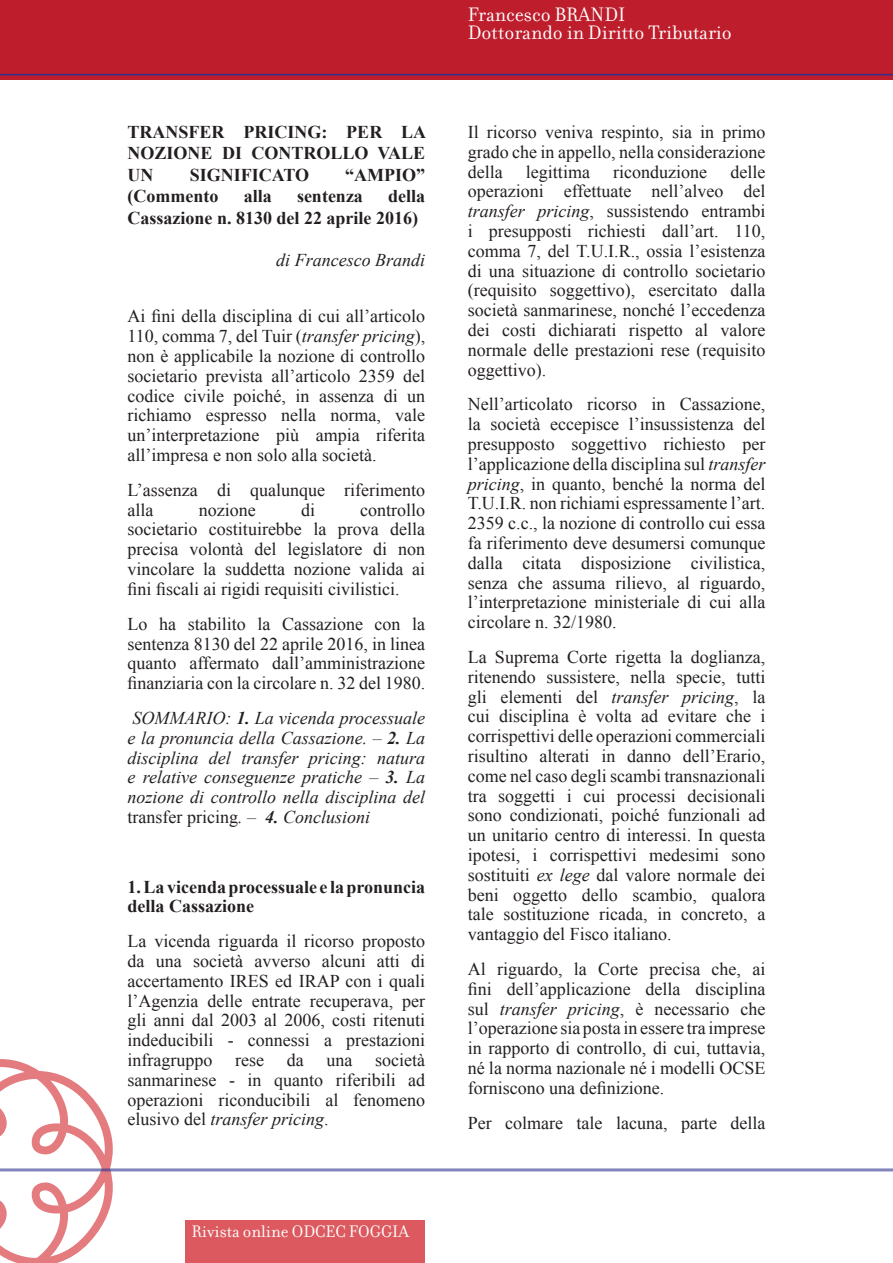
<style>
.page{position:relative;width:893px;height:1263px;background:#fff}
.page>*{position:absolute;margin:0;border:0;box-sizing:border-box;transform-origin:0 0}
.Default{font:21px "Filosofia";color:#fff}
.Normale{font:18px/19.8px "Times New Roman";color:#231f20;text-align:justify}
.Normale-2{font:italic 18px/19.8px "Times New Roman";color:#231f20;text-align:justify}
.Titolo_1{font:700 18px/21.6px "Times New Roman";color:#231f20;text-align:justify}
.Normale-3{font:700 18px/19.8px "Times New Roman";color:#231f20}
.t1{font:18px "Filosofia";color:#fff}
.s1{font-style:italic}
.s2{font-weight:700}
.s3{font-style:normal}
</style>
<div class="page">
<div style="left:0;top:0;width:893px;height:79px;background:#be1d2c"></div>
<hr style="left:0;top:74px;width:893px;height:1px;background:#2e3092">
<svg style="left:0;top:1059px;width:113px;height:204px"></svg>
<hr style="left:0;top:1168px;width:893px;height:3px;background:#2e328e">
<div style="left:185px;top:1220px;width:240px;height:43px;background:#dc5a5f"></div>
<p class="Titolo_1" style="left:128px;top:120px;width:300px">TRANSFER PRICING: PER LA NOZIONE DI CONTROLLO VALE UN</p>
<p class="Titolo_1" style="left:190px;top:164px;width:121px">SIGNIFICATO</p>
<p class="Titolo_1" style="left:345px;top:164px;width:81px">“AMPIO”</p>
<p class="Titolo_1" style="left:128px;top:185px;width:92px">(Commento</p>
<p class="Titolo_1" style="left:244px;top:185px;width:30px">alla</p>
<p class="Titolo_1" style="left:297px;top:185px;width:67px">sentenza</p>
<p class="Titolo_1" style="left:128px;top:185px;width:299px;text-indent:261px">della<br>Cassazione n. 8130 del 22 aprile 2016)</p>
<p class="Normale-2" style="left:276px;top:250px;width:150px">di Francesco Brandi</p>
<p class="Normale" style="left:128px;top:306px;width:299px">Ai fini della disciplina di cui all’articolo 110, comma 7, del Tuir (<span class="s1">transfer pricing</span>), non è applicabile la nozione di controllo societario prevista all’articolo 2359 del codice civile poiché, in assenza di un richiamo espresso nella norma, vale un’interpretazione più ampia riferita all’impresa e non solo alla società.</p>
<p class="Normale" style="left:128px;top:480px;width:299px">L’assenza di qualunque riferimento alla</p>
<p class="Normale" style="left:128px;top:499px;width:299px;text-indent:233px">controllo societario costituirebbe la prova della precisa volontà del legislatore di non vincolare la suddetta nozione valida ai fini fiscali ai rigidi requisiti civilistici.</p>
<p class="Normale" style="left:128px;top:613px;width:299px">Lo ha stabilito la Cassazione con la sentenza 8130 del 22 aprile 2016, in linea quanto affermato dall’amministrazione finanziaria con la circolare n. 32 del 1980.</p>
<p class="Normale-2" style="left:128px;top:707px;width:299px">SOMMARIO: <span class="s2">1.</span> La vicenda processuale e la pronuncia della Cassazione. – <span class="s2">2.</span> La disciplina del transfer pricing: natura e relative conseguenze pratiche – <span class="s2">3.</span> La nozione di controllo nella disciplina del <span class="s3">transfer pricing</span>. – <span class="s2">4.</span> Conclusioni</p>
<p class="Normale" style="left:199px;top:499px;width:58px">nozione</p>
<p class="Normale" style="left:301px;top:499px;width:16px">di</p>
<p class="Normale-3" style="left:128px;top:876px;width:299px">1. La vicenda processuale e la pronuncia della Cassazione</p>
<p class="Normale" style="left:128px;top:931px;width:299px">La vicenda riguarda il ricorso proposto da una società avverso alcuni atti di accertamento IRES ed IRAP con i quali l’Agenzia delle entrate recuperava, per gli anni dal 2003 al 2006, costi ritenuti indeducibili - connessi a prestazioni infragruppo</p>
<p class="Normale" style="left:128px;top:1050px;width:299px;text-indent:248px">società sanmarinese - in quanto riferibili ad operazioni riconducibili al fenomeno elusivo del <span class="s1">transfer pricing</span>.</p>
<p class="Normale" style="left:235px;top:1050px;width:30px">rese</p>
<p class="Normale" style="left:287px;top:1050px;width:18px">da</p>
<p class="Normale" style="left:327px;top:1050px;width:27px">una</p>
<p class="t1" style="left:192px;top:1222px;width:219px">Rivista online ODCEC FOGGIA</p>
<p class="Default" style="left:468px;top:3px;width:159px">Francesco BRANDI</p>
<p class="Default" style="left:468px;top:21px;width:266px">Dottorando in Diritto Tributario</p>
<p class="Normale" style="left:468px;top:122px;width:299px">Il ricorso veniva respinto, sia in primo grado che in appello, nella considerazione della</p>
<p class="Normale" style="left:468px;top:161px;width:299px;text-indent:263px">delle operazioni effettuate nell’alveo del <span class="s1">transfer pricing</span>, sussistendo entrambi i presupposti richiesti dall’art. 110, comma 7, del T.U.I.R., ossia l’esistenza di una situazione di controllo societario (requisito soggettivo), esercitato dalla società sanmarinese, nonché l’eccedenza dei costi dichiarati rispetto al valore normale delle prestazioni rese (requisito oggettivo).</p>
<p class="Normale" style="left:468px;top:394px;width:299px">Nell’articolato ricorso in Cassazione, la società eccepisce l’insussistenza del presupposto soggettivo richiesto per l’applicazione della disciplina sul <span class="s1">transfer pricing</span>, in quanto, benché la norma del T.U.I.R. non richiami espressamente l’art.<br>2359 c.c., la nozione di controllo cui essa fa riferimento deve desumersi comunque dalla citata disposizione civilistica, senza che assuma rilievo, al riguardo, l’interpretazione ministeriale di cui alla circolare n. 32/1980.</p>
<p class="Normale" style="left:468px;top:647px;width:299px">La Suprema Corte rigetta la doglianza, ritenendo sussistere, nella specie, tutti gli elementi del <span class="s1">transfer pricing</span>, la cui disciplina è volta ad evitare che i corrispettivi delle operazioni commerciali risultino alterati in danno dell’Erario, come nel caso degli scambi transnazionali tra soggetti i cui processi decisionali sono condizionati, poiché funzionali ad un unitario centro di interessi. In questa ipotesi, i corrispettivi medesimi sono sostituiti <span class="s1">ex lege</span> dal valore normale dei beni oggetto dello scambio, qualora tale sostituzione ricada, in concreto, a vantaggio del Fisco italiano.</p>
<p class="Normale" style="left:468px;top:959px;width:299px">Al riguardo, la Corte precisa che, ai fini dell’applicazione della disciplina sul <span class="s1">transfer pricing</span>, è necessario che l’operazione sia posta in essere tra imprese in rapporto di controllo, di cui, tuttavia, né la norma nazionale né i modelli OCSE forniscono una definizione.</p>
<p class="Normale" style="left:468px;top:1112px;width:299px">Per colmare tale lacuna, parte della</p>
<p class="Normale" style="left:526px;top:161px;width:66px">legittima</p>
<p class="Normale" style="left:613px;top:161px;width:95px">riconduzione</p>
</div>
